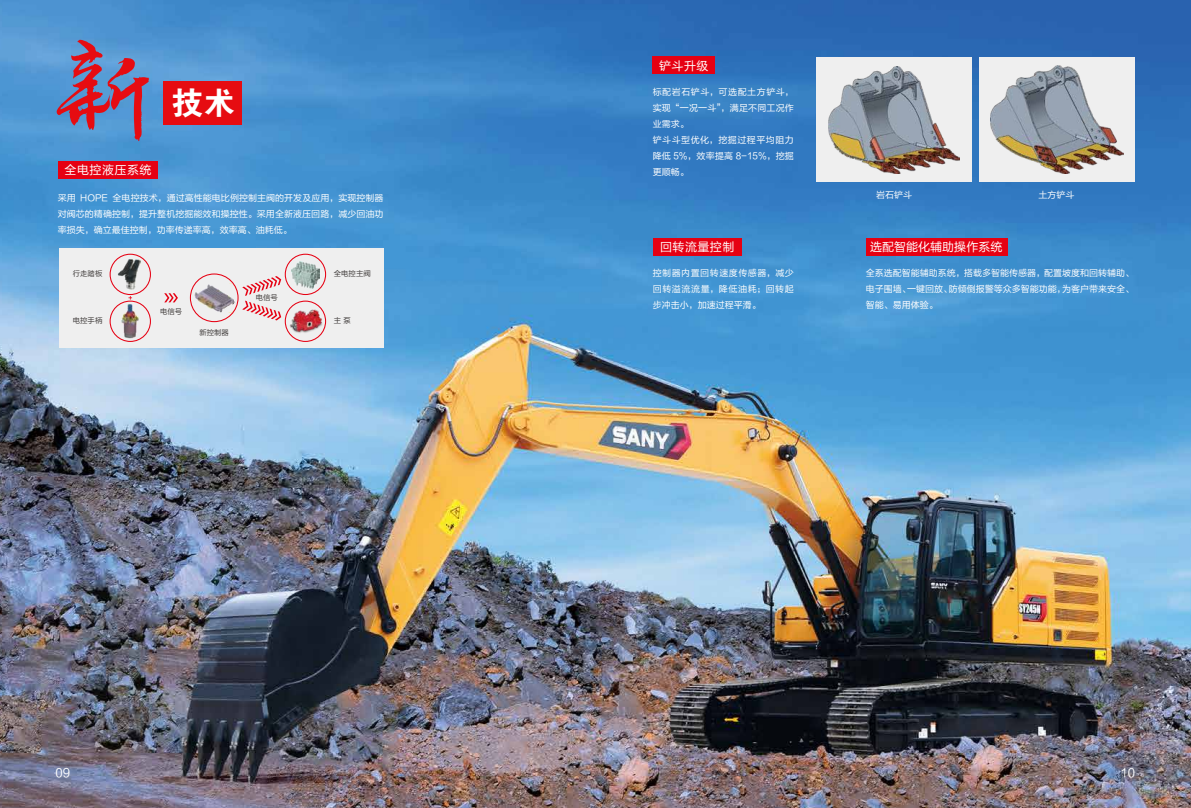
<style>
.page{position:relative;width:1191px;height:808px;background:#fff}
.page>*{position:absolute;margin:0;border:0;box-sizing:border-box;transform-origin:0 0}
.t1{font:32px "FZDHTK GBK1 0";color:#fff}
.t2{font:12px "FZLTHK GBK1 0";letter-spacing:.04em;color:#fff}
.t3{font:12px "FZLTHK GBK1 0";color:#fff}
.t4{font:9px/16px "FZLTHK GBK1 0";letter-spacing:.005em;color:#fff;text-align:justify}
.t5{font:9px/16px "FZLTHK GBK1 0";letter-spacing:.055em;color:#fff}
.t6{font:7.3px "FZLTHK GBK1 0";color:#3e3a39}
</style>
<div class="page">
<img style="left:0;top:0;width:1191px;height:808px">
<svg style="left:56px;top:40px;width:93px;height:101px;background:#7e739e"></svg>
<div style="left:163px;top:82px;width:78px;height:43px;background:#e60c11"></div>
<div style="left:59px;top:248px;width:324px;height:99px;background:#efefef"></div>
<img style="left:291px;top:261px;width:28px;height:27px">
<img style="left:288px;top:309px;width:36px;height:25px">
<svg style="left:164px;top:293px;width:14px;height:9px"></svg>
<svg style="left:242px;top:276px;width:39px;height:44px"></svg>
<div style="left:110px;top:254px;width:41px;height:41px;border:1px solid #e60012;border-radius:50%"></div>
<img style="left:118px;top:259px;width:23px;height:31px">
<div style="left:110px;top:301px;width:41px;height:41px;border:1px solid #e60012;border-radius:50%"></div>
<img style="left:121px;top:304px;width:19px;height:35px">
<div style="left:190px;top:273px;width:48px;height:49px;border:1px solid #e60012;border-radius:50%"></div>
<img style="left:193px;top:283px;width:19px;height:29px">
<svg style="left:212px;top:283px;width:23px;height:29px"></svg>
<div style="left:285px;top:254px;width:41px;height:41px;border:1px solid #e60012;border-radius:50%"></div>
<div style="left:285px;top:301px;width:41px;height:41px;border:1px solid #e60012;border-radius:50%"></div>
<svg style="left:128px;top:296px;width:4px;height:4px"></svg>
<div style="left:58px;top:162px;width:100px;height:17px;background:#e60012"></div>
<div style="left:652px;top:239px;width:89px;height:17px;background:#e60012"></div>
<div style="left:866px;top:239px;width:141px;height:17px;background:#e60012"></div>
<div style="left:652px;top:57px;width:63px;height:17px;background:#e60012"></div>
<div style="left:816px;top:57px;width:156px;height:125px;background:#efefef"></div>
<div style="left:978px;top:57px;width:156px;height:125px;background:#efefef"></div>
<img style="left:990px;top:65px;width:133px;height:108px">
<img style="left:828px;top:66px;width:131px;height:108px">
<h2 class="t2" style="left:65px;top:164px;width:88px">全电控液压系统</h2>
<h1 class="t1" style="left:171px;top:86px;width:65px">技术</h1>
<p class="t4" style="left:58px;top:190px;width:327px">采用 HOPE 全电控技术，通过高性能电比例控制主阀的开发及应用，实现控制器对阀芯的精确控制，提升整机挖掘能效和操控性。采用全新液压回路，减少回油功率损失，确立最佳控制，功率传递率高，效率高、油耗低。</p>
<p class="t6" style="left:73px;top:270px;width:31px">行走踏板</p>
<p class="t6" style="left:73px;top:317px;width:31px">电控手柄</p>
<p class="t6" style="left:334px;top:270px;width:38px">全电控主阀</p>
<p class="t6" style="left:256px;top:294px;width:24px">电信号</p>
<p class="t6" style="left:160px;top:307px;width:24px">电信号</p>
<p class="t6" style="left:334px;top:317px;width:18px">主 泵</p>
<p class="t6" style="left:199px;top:328px;width:31px">新控制器</p>
<h2 class="t2" style="left:659px;top:59px;width:51px">铲斗升级</h2>
<p class="t5" style="left:652px;top:84px;width:143px">标配岩石铲斗，可选配土方铲斗，实现“一况一斗”，满足不同工况作业需求。<br>铲斗斗型优化，挖掘过程平均阻力降低 5%，效率提高 8-15%，挖掘更顺畅。</p>
<h2 class="t2" style="left:660px;top:240px;width:76px">回转流量控制</h2>
<p class="t4" style="left:652px;top:265px;width:143px">控制器内置回转速度传感器，减少回转溢流流量，降低油耗；回转起步冲击小，加速过程平滑。</p>
<p class="t4" style="left:876px;top:187px;width:37px">岩石铲斗</p>
<p class="t4" style="left:1038px;top:187px;width:37px">土方铲斗</p>
<h2 class="t3" style="left:870px;top:240px;width:133px">选配智能化辅助操作系统</h2>
<p class="t4" style="left:866px;top:265px;width:270px">全系选配智能辅助系统，搭载多智能传感器，配置坡度和回转辅助、电子围墙、一键回放、防倾倒报警等众多智能功能，为客户带来安全、智能、易用体验。</p>
<h2 class="t2" style="left:55px;top:766px;width:16px">09</h2>
<h2 class="t2" style="left:1120px;top:766px;width:16px">10</h2>
</div>
